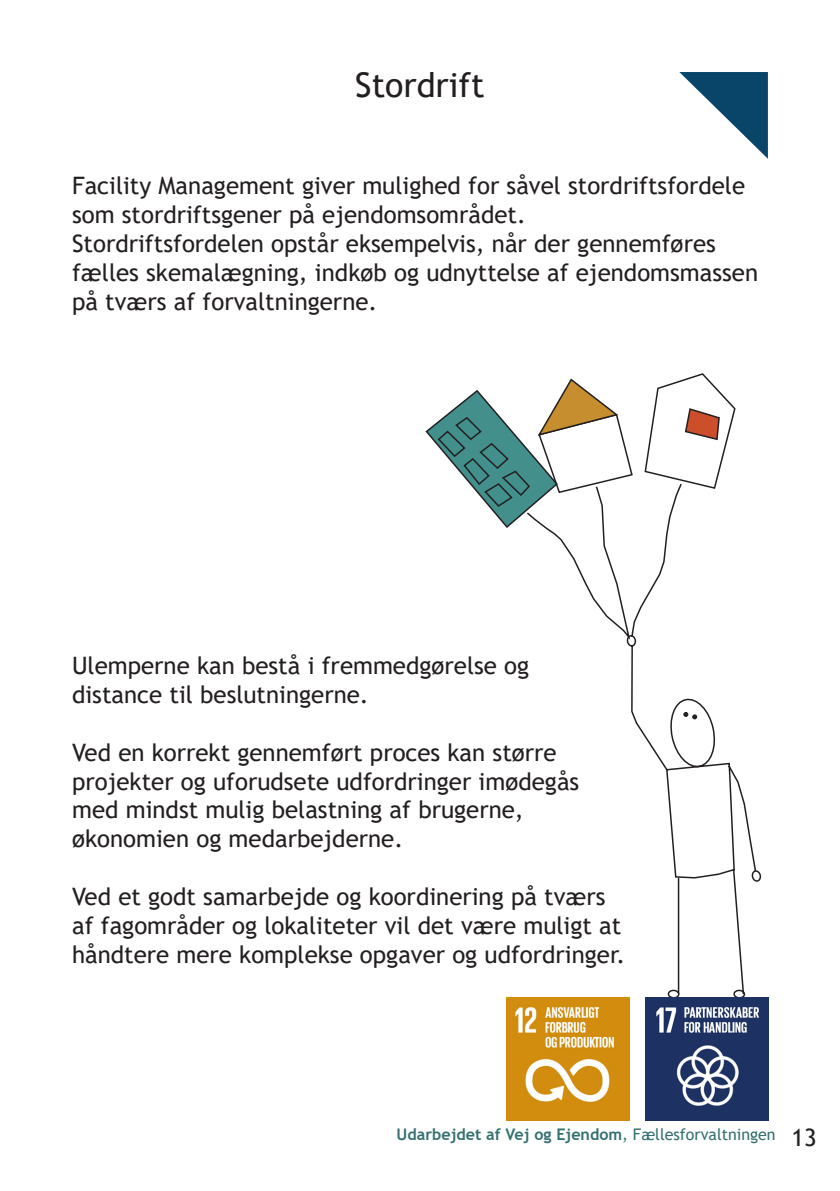
<style>
.page{position:relative;width:840px;height:1191px;background:#fff}
.page>*{position:absolute;margin:0;border:0;box-sizing:border-box;transform-origin:0 0}
.t1{font:34px "Trebuchet MS";color:#231f20}
.t2{font:24px/28.8px "Trebuchet MS";color:#231f20}
.t3{font:700 16px "Trebuchet MS";color:#357070}
.s1{font-weight:400}
</style>
<div class="page">
<svg style="left:679px;top:72px;width:88px;height:86px"></svg>
<svg style="left:425px;top:378px;width:200px;height:256px"></svg>
<svg style="left:625px;top:373px;width:136px;height:626px"></svg>
<svg style="left:683px;top:712px;width:13px;height:7px"></svg>
<img style="left:506px;top:997px;width:123px;height:123px">
<img style="left:645px;top:997px;width:123px;height:123px">
<p class="t1" style="left:355px;top:64px;width:131px">Stordrift</p>
<p class="t2" style="left:72px;top:171px;width:674px">Facility Management giver mulighed for såvel stordriftsfordele som stordriftsgener på ejendomsområdet.</p>
<p class="t2" style="left:72px;top:229px;width:645px">Stordriftsfordelen opstår eksempelvis, når der gennemføres</p>
<p class="t2" style="left:72px;top:258px;width:687px">fælles skemalægning, indkøb og udnyttelse af ejendomsmassen på tværs af forvaltningerne.</p>
<p class="t2" style="left:72px;top:651px;width:458px">Ulemperne kan bestå i fremmedgørelse og</p>
<p class="t2" style="left:72px;top:680px;width:298px">distance til beslutningerne.</p>
<p class="t2" style="left:72px;top:737px;width:486px">Ved en korrekt gennemført proces kan større</p>
<p class="t2" style="left:72px;top:766px;width:508px">projekter og uforudsete udfordringer imødegås med mindst mulig belastning af brugerne,</p>
<p class="t2" style="left:72px;top:824px;width:332px">økonomien og medarbejderne.</p>
<p class="t2" style="left:72px;top:881px;width:550px">Ved et godt samarbejde og koordinering på tværs af fagområder og lokaliteter vil det være muligt at</p>
<p class="t2" style="left:72px;top:939px;width:554px">håndtere mere komplekse opgaver og udfordringer.</p>
<p class="t3" style="left:396px;top:1124px;width:380px">Udarbejdet af Vej og Ejendom<span class="s1">, Fællesforvaltningen</span></p>
<p class="t2" style="left:791px;top:1123px;width:27px">13</p>
</div>
